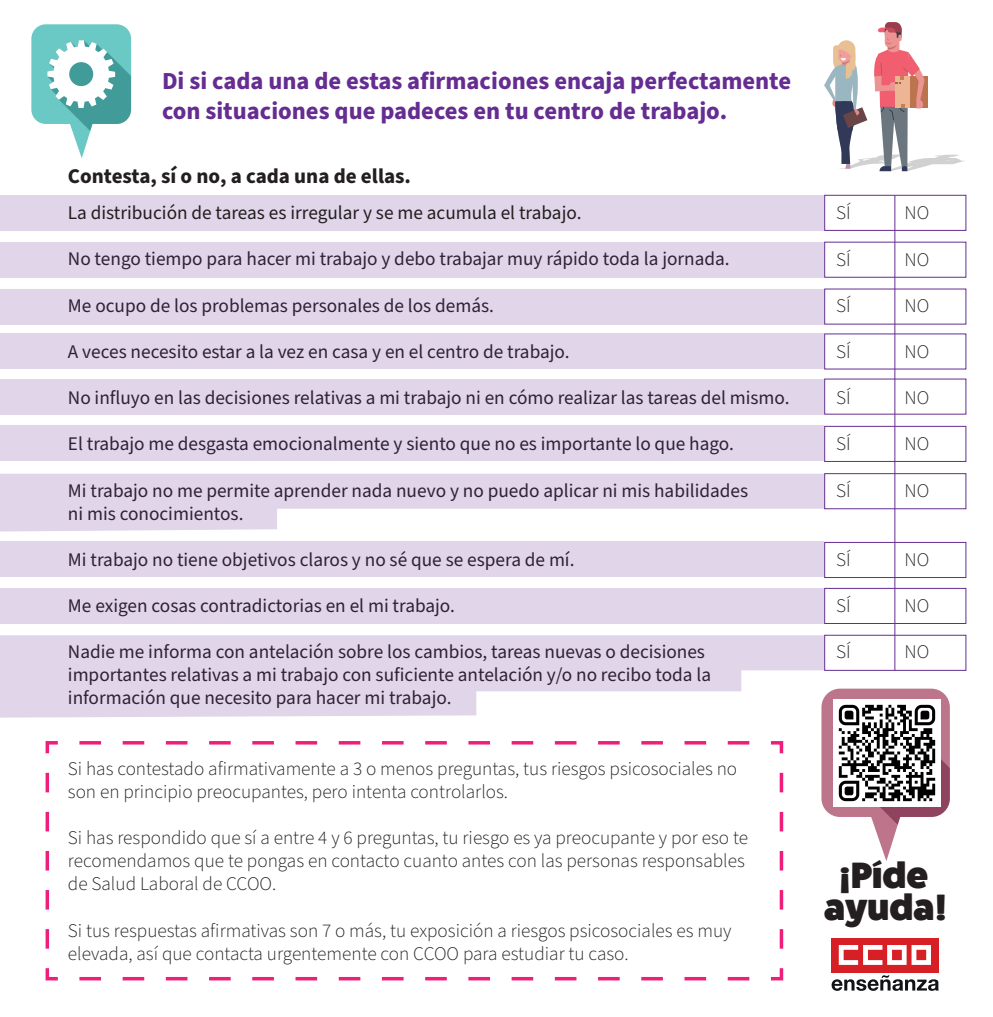
<style>
.page{position:relative;width:993px;height:1017px;background:#fff}
.page>*{position:absolute;margin:0;border:0;box-sizing:border-box;transform-origin:0 0}
.t1{font:800 36.75px/31.5px "Fat Frank";color:#231f20;text-align:center}
.t2{font:700 24.5px/29.4px "Source Sans Pro";color:#652d91}
.t3{font:700 21px "Source Sans Pro";color:#231f20}
.t4{font:19.25px/23.1px "Source Sans Pro";color:#231f20}
.t5{font:300 19.25px/23.1px "Source Sans Pro";color:#231f20}
</style>
<div class="page">
<div style="left:0;top:195px;width:824px;height:35px;background:#e0d5e9"></div>
<svg style="left:31px;top:24px;width:100px;height:134px"></svg>
<svg style="left:824px;top:22px;width:141px;height:149px"></svg>
<div style="left:0;top:289px;width:824px;height:35px;background:#e0d5e9"></div>
<div style="left:0;top:242px;width:824px;height:35px;background:#e0d5e9"></div>
<div style="left:0;top:334px;width:824px;height:35px;background:#e0d5e9"></div>
<div style="left:0;top:426px;width:824px;height:35px;background:#e0d5e9"></div>
<div style="left:0;top:379px;width:824px;height:35px;background:#e0d5e9"></div>
<svg style="left:0;top:474px;width:824px;height:58px;fill:#e0d5e9"></svg>
<div style="left:0;top:588px;width:824px;height:35px;background:#e0d5e9"></div>
<div style="left:0;top:541px;width:824px;height:36px;background:#e0d5e9"></div>
<svg style="left:0;top:635px;width:824px;height:83px;fill:#e0d5e9"></svg>
<div style="left:824px;top:195px;width:141px;height:36px;border:1px solid #652d91"></div>
<div style="left:824px;top:426px;width:141px;height:36px;border:1px solid #652d91"></div>
<div style="left:824px;top:473px;width:141px;height:36px;border:1px solid #652d91"></div>
<div style="left:824px;top:542px;width:141px;height:36px;border:1px solid #652d91"></div>
<div style="left:824px;top:588px;width:141px;height:36px;border:1px solid #652d91"></div>
<div style="left:824px;top:635px;width:141px;height:36px;border:1px solid #652d91"></div>
<hr style="left:894px;top:195px;width:1px;height:475px;background:#652d91">
<svg style="left:770px;top:968px;width:14px;height:13px"></svg>
<svg style="left:79px;top:977px;width:670px;height:3px"></svg>
<svg style="left:45px;top:968px;width:13px;height:13px"></svg>
<svg style="left:46px;top:772px;width:3px;height:177px"></svg>
<svg style="left:45px;top:741px;width:13px;height:13px"></svg>
<svg style="left:79px;top:741px;width:671px;height:4px"></svg>
<svg style="left:770px;top:741px;width:14px;height:13px"></svg>
<svg style="left:779px;top:773px;width:4px;height:176px"></svg>
<svg style="left:821px;top:689px;width:128px;height:172px"></svg>
<div style="left:830px;top:937px;width:108px;height:35px;background:#d71f26"></div>
<svg style="left:838px;top:945px;width:92px;height:20px"></svg>
<svg style="left:831px;top:975px;width:107px;height:16px"></svg>
<img style="left:833px;top:700px;width:106px;height:106px">
<p class="t2" style="left:162px;top:67px;width:630px">Di si cada una de estas afirmaciones encaja perfectamente con situaciones que padeces en tu centro de trabajo.</p>
<p class="t3" style="left:68px;top:161px;width:344px">Contesta, sí o no, a cada una de ellas.</p>
<p class="t4" style="left:68px;top:202px;width:515px">La distribución de tareas es irregular y se me acumula el trabajo.</p>
<p class="t4" style="left:68px;top:248px;width:663px">No tengo tiempo para hacer mi trabajo y debo trabajar muy rápido toda la jornada.</p>
<p class="t4" style="left:68px;top:294px;width:427px">Me ocupo de los problemas personales de los demás.</p>
<p class="t4" style="left:68px;top:341px;width:503px">A veces necesito estar a la vez en casa y en el centro de trabajo.</p>
<p class="t4" style="left:68px;top:387px;width:723px">No influyo en las decisiones relativas a mi trabajo ni en cómo realizar las tareas del mismo.</p>
<p class="t4" style="left:68px;top:433px;width:667px">El trabajo me desgasta emocionalmente y siento que no es importante lo que hago.</p>
<p class="t4" style="left:68px;top:479px;width:681px">Mi trabajo no me permite aprender nada nuevo y no puedo aplicar ni mis habilidades ni mis conocimientos.</p>
<p class="t4" style="left:68px;top:548px;width:508px">Mi trabajo no tiene objetivos claros y no sé que se espera de mí.</p>
<p class="t4" style="left:68px;top:595px;width:388px">Me exigen cosas contradictorias en el mi trabajo.</p>
<p class="t4" style="left:68px;top:641px;width:644px">Nadie me informa con antelación sobre los cambios, tareas nuevas o decisiones importantes relativas a mi trabajo con suficiente antelación y/o no recibo toda la información que necesito para hacer mi trabajo.</p>
<p class="t5" style="left:68px;top:758px;width:670px">Si has contestado afirmativamente a 3 o menos preguntas, tus riesgos psicosociales no son en principio preocupantes, pero intenta controlarlos.</p>
<p class="t5" style="left:68px;top:827px;width:681px">Si has respondido que sí a entre 4 y 6 preguntas, tu riesgo es ya preocupante y por eso te recomendamos que te pongas en contacto cuanto antes con las personas responsables de Salud Laboral de CCOO.</p>
<p class="t5" style="left:68px;top:919px;width:665px">Si tus respuestas afirmativas son 7 o más, tu exposición a riesgos psicosociales es muy elevada, así que contacta urgentemente con CCOO para estudiar tu caso.</p>
<p class="t5" style="left:835px;top:202px;width:16px">SÍ</p>
<p class="t5" style="left:835px;top:248px;width:16px">SÍ</p>
<p class="t5" style="left:835px;top:294px;width:16px">SÍ</p>
<p class="t5" style="left:835px;top:341px;width:16px">SÍ</p>
<p class="t5" style="left:835px;top:387px;width:16px">SÍ</p>
<p class="t5" style="left:835px;top:433px;width:16px">SÍ</p>
<p class="t5" style="left:835px;top:479px;width:16px">SÍ</p>
<p class="t5" style="left:835px;top:549px;width:16px">SÍ</p>
<p class="t5" style="left:835px;top:595px;width:16px">SÍ</p>
<p class="t5" style="left:835px;top:641px;width:16px">SÍ</p>
<p class="t5" style="left:904px;top:202px;width:26px">NO</p>
<p class="t5" style="left:904px;top:248px;width:26px">NO</p>
<p class="t5" style="left:904px;top:294px;width:26px">NO</p>
<p class="t5" style="left:904px;top:341px;width:26px">NO</p>
<p class="t5" style="left:904px;top:387px;width:26px">NO</p>
<p class="t5" style="left:904px;top:433px;width:26px">NO</p>
<p class="t5" style="left:904px;top:479px;width:26px">NO</p>
<p class="t5" style="left:904px;top:549px;width:26px">NO</p>
<p class="t5" style="left:904px;top:595px;width:26px">NO</p>
<p class="t5" style="left:904px;top:641px;width:26px">NO</p>
<h1 class="t1" style="left:823px;top:860px;width:125px">¡Píde ayuda!</h1>
</div>
